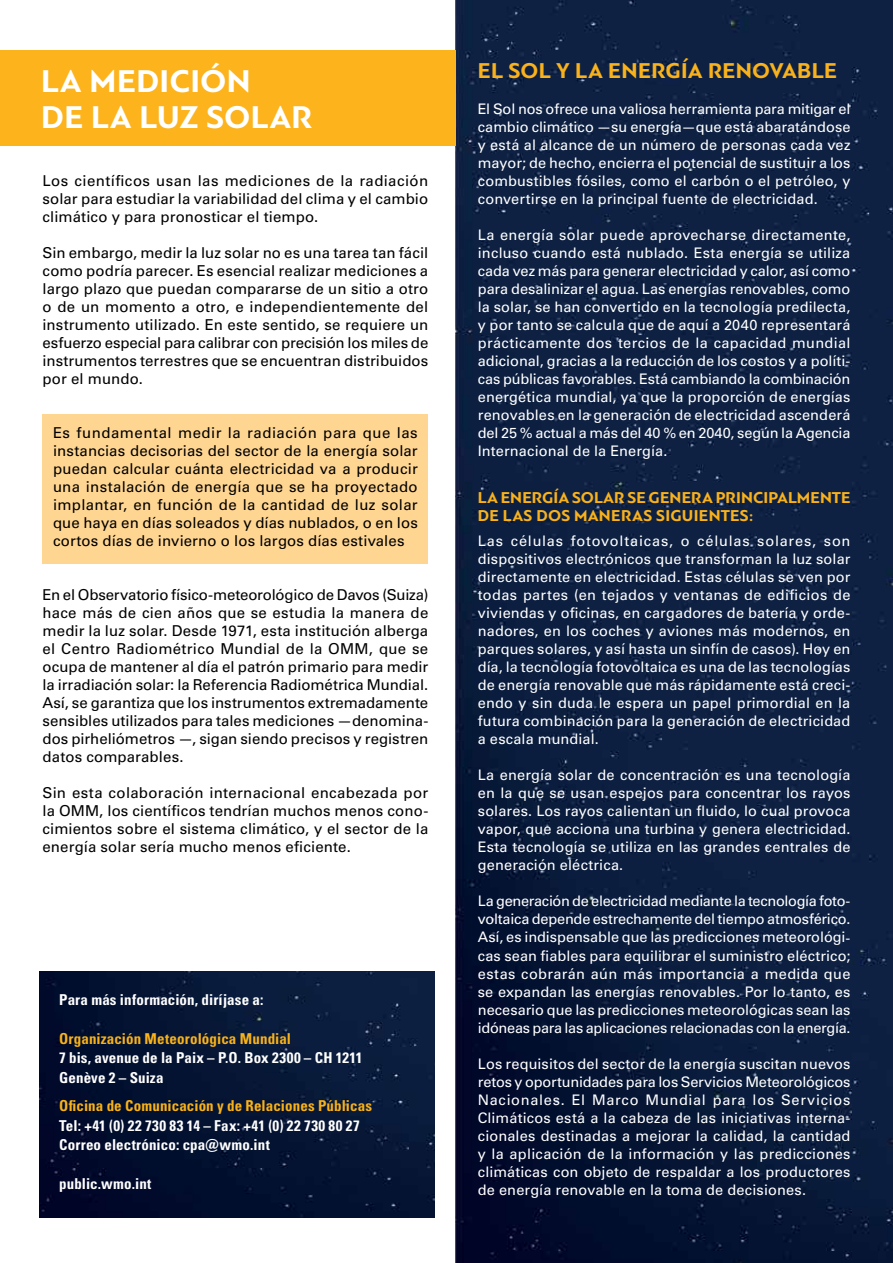
<style>
.page{position:relative;width:893px;height:1263px;background:#fff}
.page>*{position:absolute;margin:0;border:0;box-sizing:border-box;transform-origin:0 0}
.t1{font:700 33px/36px "PF Bague Sans Pro";letter-spacing:.01em;color:#fff}
.t2{font:700 22.5px "PF Bague Sans Pro";letter-spacing:.01em;color:#f9b21b}
.t3{font:700 16.5px/18px "PF Bague Sans Pro";letter-spacing:.01em;color:#f9b21b}
.t4{font:15px/18px "Univers LTCYR 55 Roman";letter-spacing:.005em;color:#000;text-align:justify}
.t5{font:15px/19.5px "Univers LTCYR 67 Bold Cond";letter-spacing:.01em;color:#fff}
.t6{font:15px "Univers LTCYR 67 Bold Cond";letter-spacing:.01em;color:#f9b218}
.t7{font:14.55px/18px "Univers LTCYR 55 Roman";letter-spacing:.005em;color:#fff;text-align:justify}
</style>
<div class="page">
<img style="left:455px;top:0;width:438px;height:1263px">
<div style="left:0;top:50px;width:455px;height:95px;background:#fcb31c"></div>
<div style="left:43px;top:414px;width:385px;height:150px;background:#ffd691"></div>
<img style="left:39px;top:972px;width:396px;height:245px">
<h1 class="t1" style="left:41px;top:64px;width:273px">LA MEDICIÓN<br>DE LA LUZ SOLAR</h1>
<h2 class="t2" style="left:478px;top:57px;width:360px">EL SOL Y LA ENERGÍA RENOVABLE</h2>
<p class="t7" style="left:478px;top:100px;width:374px">El Sol nos ofrece una valiosa herramienta para mitigar el cambio climático —su energía—que está abaratándose y está al alcance de un número de personas cada vez mayor; de hecho, encierra el potencial de sustituir a los combustibles fósiles, como el carbón o el petróleo, y convertirse en la principal fuente de electricidad.</p>
<p class="t7" style="left:478px;top:226px;width:374px">La energía solar puede aprovecharse directamente, incluso cuando está nublado. Esta energía se utiliza cada vez más para generar electricidad y calor, así como para desalinizar el agua. Las energías renovables, como la solar, se han convertido en la tecnología predilecta, y por tanto se calcula que de aquí a 2040 representará prácticamente dos tercios de la capacidad mundial adicional, gracias a la reducción de los costos y a políti&shy;cas públicas favorables. Está cambiando la combinación energética mundial, ya que la proporción de energías renovables en la generación de electricidad ascenderá del 25 % actual a más del 40 % en 2040, según la Agencia Internacional de la Energía.</p>
<p class="t3" style="left:478px;top:489px;width:374px">LA ENERGÍA SOLAR SE GENERA PRINCIPALMENTE<br>DE LAS DOS MANERAS SIGUIENTES:</p>
<p class="t7" style="left:478px;top:532px;width:374px">Las células fotovoltaicas, o células solares, son dispositivos electrónicos que transforman la luz solar directamente en electricidad. Estas células se ven por todas partes (en tejados y ventanas de edificios de viviendas y oficinas, en cargadores de batería y orde&shy;nadores, en los coches y aviones más modernos, en parques solares, y así hasta un sinfín de casos). Hoy en día, la tecnología fotovoltaica es una de las tecnologías de energía renovable que más rápidamente está creci&shy;endo y sin duda le espera un papel primordial en la futura combinación para la generación de electricidad a escala mundial.</p>
<p class="t7" style="left:478px;top:766px;width:374px">La energía solar de concentración es una tecnología en la que se usan espejos para concentrar los rayos solares. Los rayos calientan un fluido, lo cual provoca vapor, que acciona una turbina y genera electricidad.<br>Esta tecnología se utiliza en las grandes centrales de generación eléctrica.</p>
<p class="t7" style="left:478px;top:892px;width:374px">La generación de electricidad mediante la tecnología foto&shy;voltaica depende estrechamente del tiempo atmosférico.<br>Así, es indispensable que las predicciones meteorológi&shy;cas sean fiables para equilibrar el suministro eléctrico; estas cobrarán aún más importancia a medida que se expandan las energías renovables. Por lo tanto, es necesario que las predicciones meteorológicas sean las idóneas para las aplicaciones relacionadas con la energía.</p>
<p class="t7" style="left:478px;top:1054px;width:374px">Los requisitos del sector de la energía suscitan nuevos retos y oportunidades para los Servicios Meteorológicos Nacionales. El Marco Mundial para los Servicios Climáticos está a la cabeza de las iniciativas interna&shy;cionales destinadas a mejorar la calidad, la cantidad y la aplicación de la información y las predicciones climáticas con objeto de respaldar a los productores de energía renovable en la toma de decisiones.</p>
<p class="t4" style="left:43px;top:171px;width:387px">Los científicos usan las mediciones de la radiación solar para estudiar la variabilidad del clima y el cambio climático y para pronosticar el tiempo.</p>
<p class="t4" style="left:43px;top:243px;width:387px">Sin embargo, medir la luz solar no es una tarea tan fácil como podría parecer. Es esencial realizar mediciones a largo plazo que puedan compararse de un sitio a otro o de un momento a otro, e independientemente del instrumento utilizado. En este sentido, se requiere un esfuerzo especial para calibrar con precisión los miles de instrumentos terrestres que se encuentran distribuidos por el mundo.</p>
<p class="t4" style="left:53px;top:423px;width:366px">Es fundamental medir la radiación para que las instancias decisorias del sector de la energía solar puedan calcular cuánta electricidad va a producir una instalación de energía que se ha proyectado implantar, en función de la cantidad de luz solar que haya en días soleados y días nublados, o en los cortos días de invierno o los largos días estivales</p>
<p class="t4" style="left:43px;top:585px;width:387px">En el Observatorio físico-meteorológico de Davos (Suiza) hace más de cien años que se estudia la manera de medir la luz solar. Desde 1971, esta institución alberga el Centro Radiométrico Mundial de la OMM, que se ocupa de mantener al día el patrón primario para medir la irradiación solar: la Referencia Radiométrica Mundial.<br>Así, se garantiza que los instrumentos extremadamente sensibles utilizados para tales mediciones —denomina&shy;dos pirheliómetros —, sigan siendo precisos y registren datos comparables.</p>
<p class="t4" style="left:43px;top:783px;width:387px">Sin esta colaboración internacional encabezada por la OMM, los científicos tendrían muchos menos cono&shy;cimientos sobre el sistema climático, y el sector de la energía solar sería mucho menos eficiente.</p>
<p class="t5" style="left:59px;top:989px;width:206px">Para más información, diríjase a:</p>
<p class="t6" style="left:59px;top:1029px;width:233px">Organización Meteorológica Mundial</p>
<p class="t5" style="left:59px;top:1048px;width:305px">7 bis, avenue de la Paix – P.O. Box 2300 – CH 1211<br>Genève 2 – Suiza</p>
<p class="t6" style="left:59px;top:1097px;width:314px">Oficina de Comunicación y de Relaciones Públicas</p>
<p class="t5" style="left:59px;top:1115px;width:302px">Tel: +41 (0) 22 730 83 14 – Fax: +41 (0) 22 730 80 27<br>Correo electrónico: cpa@wmo.int</p>
<p class="t5" style="left:59px;top:1174px;width:94px">public.wmo.int</p>
</div>
